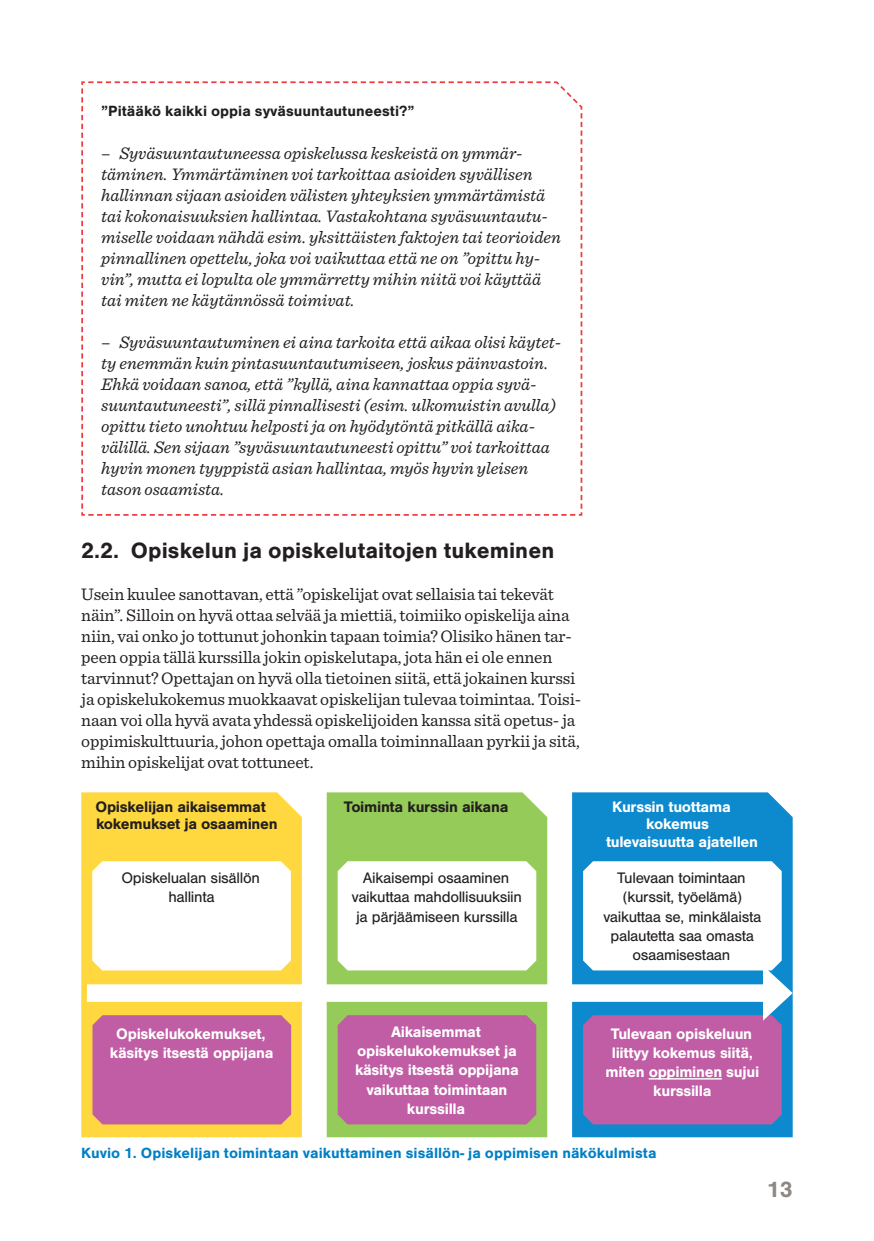
<style>
.page{position:relative;width:874px;height:1241px;background:#fff}
.page>*{position:absolute;margin:0;border:0;box-sizing:border-box;transform-origin:0 0}
.t1{font:700 22.93px "Nimbus San";letter-spacing:.005em;color:#231f20}
.t2{font:700 22.93px "Nimbus San";color:#8e8782}
.t3{font:italic 17.5px/21px "Sentinel";color:#231f20}
.t4{font:17.5px/21px "Sentinel";letter-spacing:-.01em;color:#231f20}
.t5{font:700 15.75px/19.2px "Nimbus San";letter-spacing:-.02em;color:#fff;text-align:center}
.t6{font:15.75px/19.2px "Nimbus San";letter-spacing:-.02em;color:#231f20;text-align:center}
.t7{font:700 15.75px/17.5px "Nimbus San";letter-spacing:-.02em;color:#231f20}
.t8{font:700 15.4px "Nimbus San";letter-spacing:.005em;color:#007fc6}
.t9{font:700 15.4px "Nimbus San";letter-spacing:.005em;color:#231f20}
.s1{font-style:normal}
</style>
<div class="page">
<svg style="left:81px;top:81px;width:502px;height:435px"></svg>
<div style="left:81px;top:792px;width:221px;height:345px;background:#ffd73e"></div>
<div style="left:326px;top:792px;width:221px;height:345px;background:#95cb58"></div>
<svg style="left:572px;top:792px;width:220px;height:345px;background:#128cce"></svg>
<svg style="left:92px;top:861px;width:199px;height:109px"></svg>
<svg style="left:337px;top:861px;width:199px;height:109px"></svg>
<div style="left:92px;top:1015px;width:199px;height:109px;background:#c05da4"></div>
<div style="left:337px;top:1015px;width:199px;height:109px;background:#c05da4"></div>
<div style="left:87px;top:984px;width:687px;height:17px;background:#fff"></div>
<svg style="left:582px;top:861px;width:210px;height:263px"></svg>
<p class="t9" style="left:101px;top:103px;width:314px">”Pitääkö kaikki oppia syväsuuntautuneesti?”</p>
<p class="t3" style="left:101px;top:141px;width:461px"><span class="s1">–</span> Syväsuuntautuneessa opiskelussa keskeistä on ymmär&shy;täminen. Ymmärtäminen voi tarkoittaa asioiden syvällisen hallinnan sijaan asioiden välisten yhteyksien ymmärtämistä tai kokonaisuuksien hallintaa. Vastakohtana syväsuuntautu&shy;miselle voidaan nähdä esim. yksittäisten faktojen tai teorioiden pinnallinen opettelu, joka voi vaikuttaa että ne on ”opittu hy&shy;vin”, mutta ei lopulta ole ymmärretty mihin niitä voi käyttää tai miten ne käytännössä toimivat.</p>
<p class="t3" style="left:101px;top:330px;width:461px"><span class="s1">–</span> Syväsuuntautuminen ei aina tarkoita että aikaa olisi käytet&shy;ty enemmän kuin pintasuuntautumiseen, joskus päinvastoin.<br>Ehkä voidaan sanoa, että ”kyllä, aina kannattaa oppia syvä&shy;suuntautuneesti”, sillä pinnallisesti (esim. ulkomuistin avulla) opittu tieto unohtuu helposti ja on hyödytöntä pitkällä aika&shy;välillä. Sen sijaan ”syväsuuntautuneesti opittu” voi tarkoittaa hyvin monen tyyppistä asian hallintaa, myös hyvin yleisen tason osaamista.</p>
<h1 class="t1" style="left:81px;top:537px;width:474px">2.2. Opiskelun ja opiskelutaitojen tukeminen</h1>
<p class="t4" style="left:81px;top:582px;width:501px">Usein kuulee sanottavan, että ”opiskelijat ovat sellaisia tai tekevät näin”. Silloin on hyvä ottaa selvää ja miettiä, toimiiko opiskelija aina niin, vai onko jo tottunut johonkin tapaan toimia? Olisiko hänen tar&shy;peen oppia tällä kurssilla jokin opiskelutapa, jota hän ei ole ennen tarvinnut? Opettajan on hyvä olla tietoinen siitä, että jokainen kurssi ja opiskelukokemus muokkaavat opiskelijan tulevaa toimintaa. Toisi&shy;naan voi olla hyvä avata yhdessä opiskelijoiden kanssa sitä opetus- ja oppimiskulttuuria, johon opettaja omalla toiminnallaan pyrkii ja sitä, mihin opiskelijat ovat tottuneet.</p>
<p class="t7" style="left:96px;top:797px;width:183px">Opiskelijan aikaisemmat kokemukset ja osaaminen</p>
<p class="t7" style="left:343px;top:797px;width:166px">Toiminta kurssin aikana</p>
<p class="t5" style="left:612px;top:796px;width:120px">Kurssin tuottama</p>
<p class="t5" style="left:646px;top:814px;width:64px">kokemus</p>
<p class="t5" style="left:605px;top:831px;width:153px">tulevaisuutta ajatellen</p>
<p class="t6" style="left:121px;top:868px;width:140px">Opiskelualan sisällön hallinta</p>
<p class="t6" style="left:352px;top:868px;width:171px">Aikaisempi osaaminen vaikuttaa mahdollisuuksiin ja pärjäämiseen kurssilla</p>
<p class="t6" style="left:603px;top:868px;width:159px">Tulevaan toimintaan (kurssit, työelämä) vaikuttaa se, minkälaista palautetta saa omasta osaamisestaan</p>
<p class="t5" style="left:110px;top:1023px;width:165px">Opiskelukokemukset, käsitys itsestä oppijana</p>
<p class="t5" style="left:355px;top:1022px;width:165px">Aikaisemmat opiskelukokemukset ja käsitys itsestä oppijana vaikuttaa toimintaan kurssilla</p>
<p class="t5" style="left:605px;top:1023px;width:155px">Tulevaan opiskeluun liittyy kokemus siitä, miten oppiminen sujui kurssilla</p>
<p class="t8" style="left:81px;top:1143px;width:576px">Kuvio 1. Opiskelijan toimintaan vaikuttaminen sisällön- ja oppimisen näkökulmista</p>
<h1 class="t2" style="left:766px;top:1176px;width:27px">13</h1>
</div>
